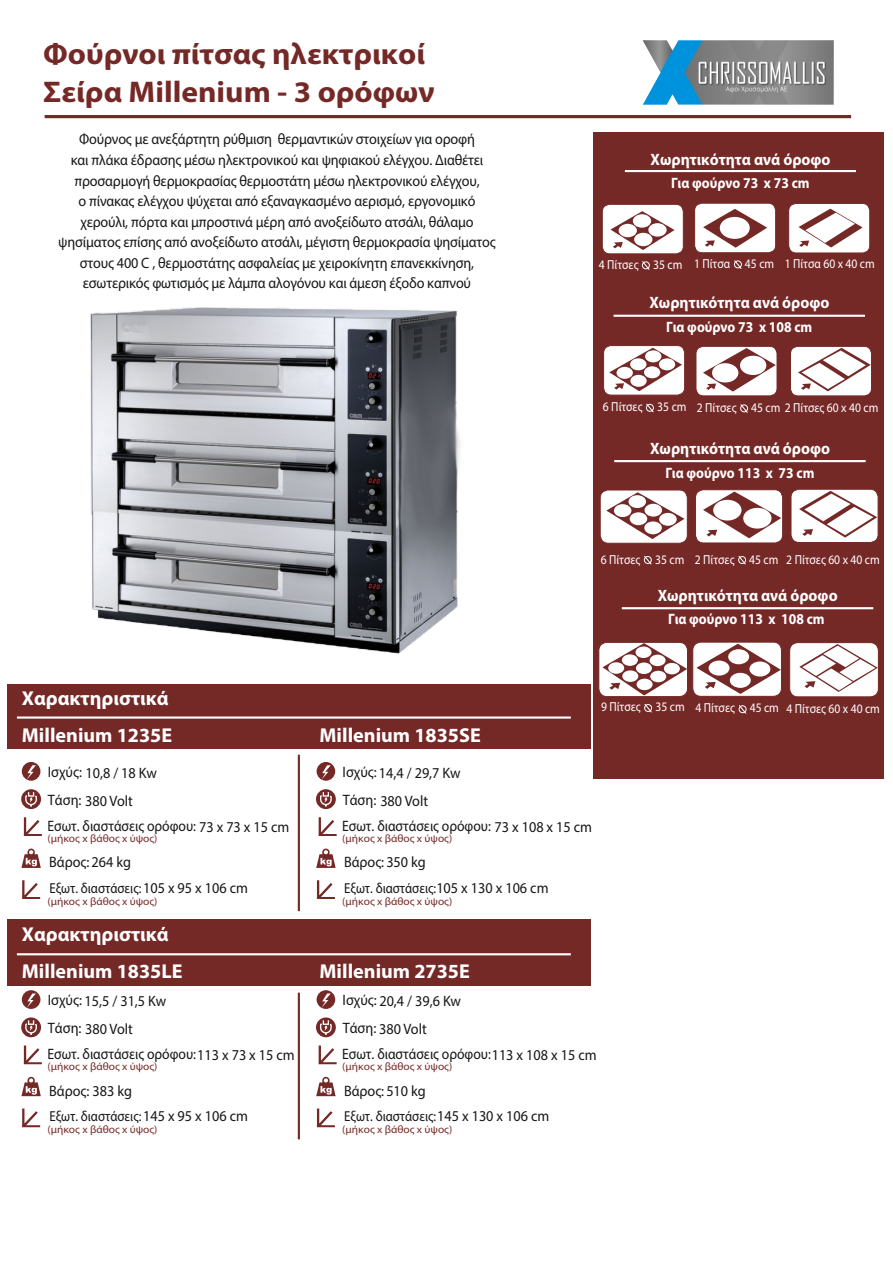
<style>
.page{position:relative;width:893px;height:1263px;background:#fff}
.page>*{position:absolute;margin:0;border:0;box-sizing:border-box;transform-origin:0 0}
.t1{font:700 30px "Myriad Pro";color:#752927;scale:1.05 1}
.t2{font:700 20.1px/37px "Myriad Pro";color:#fff}
.t3{font:700 16.5px "Myriad Pro";color:#fff;scale:.94 1}
.t4{font:15.15px/20.5px "Myriad Pro";letter-spacing:-.01em;color:#151616;scale:.94 1}
.t5{font:15.15px "Myriad Pro";letter-spacing:-.01em;color:#151616;scale:.91 1}
.t6{font:700 15.15px "Myriad Pro";color:#fff;scale:.91 1}
.t7{font:14.4px "Myriad Pro";color:#151616;scale:.89 1}
.t8{font:13.05px "Myriad Pro";color:#fff;scale:.89 1}
.t9{font:10.8px "Myriad Pro";color:#752927;scale:1.06 1}
.s1{font-size:15.15px}
</style>
<div class="page">
<div style="left:593px;top:132px;width:291px;height:647px;background:#752927"></div>
<hr style="left:45px;top:115px;width:806px;height:3px;background:#752927">
<img style="left:643px;top:40px;width:191px;height:65px">
<div style="left:790px;top:346px;width:82px;height:50px;background:#fff;border:1px solid #752927;border-radius:8px"></div>
<div style="left:696px;top:346px;width:81px;height:50px;background:#fff;border:1px solid #752927;border-radius:8px"></div>
<div style="left:603px;top:345px;width:82px;height:50px;background:#fff;border:1px solid #752927;border-radius:8px"></div>
<div style="left:694px;top:203px;width:82px;height:50px;background:#fff;border:1px solid #752927;border-radius:8px"></div>
<div style="left:602px;top:204px;width:82px;height:50px;background:#fff;border:1px solid #752927;border-radius:8px"></div>
<div style="left:788px;top:203px;width:82px;height:50px;background:#fff;border:1px solid #752927;border-radius:8px"></div>
<svg style="left:610px;top:211px;width:64px;height:39px"></svg>
<svg style="left:703px;top:209px;width:64px;height:39px"></svg>
<svg style="left:798px;top:209px;width:65px;height:38px"></svg>
<svg style="left:642px;top:261px;width:8px;height:9px"></svg>
<svg style="left:734px;top:260px;width:8px;height:9px"></svg>
<svg style="left:609px;top:348px;width:73px;height:43px"></svg>
<svg style="left:646px;top:403px;width:8px;height:10px"></svg>
<svg style="left:740px;top:404px;width:8px;height:9px"></svg>
<svg style="left:703px;top:348px;width:73px;height:44px"></svg>
<div style="left:740px;top:356px;width:26px;height:19px;background:#fff;border-radius:50%"></div>
<div style="left:712px;top:363px;width:26px;height:19px;background:#fff;border-radius:50%"></div>
<svg style="left:798px;top:348px;width:73px;height:43px"></svg>
<div style="left:791px;top:489px;width:87px;height:54px;background:#fff;border:1px solid #752927;border-radius:8px"></div>
<div style="left:695px;top:489px;width:88px;height:54px;background:#fff;border:1px solid #752927;border-radius:8px"></div>
<div style="left:600px;top:490px;width:88px;height:54px;background:#fff;border:1px solid #752927;border-radius:8px"></div>
<svg style="left:606px;top:492px;width:78px;height:47px"></svg>
<div style="left:628px;top:495px;width:18px;height:13px;background:#fff;border-radius:50%"></div>
<div style="left:614px;top:504px;width:17px;height:13px;background:#fff;border-radius:50%"></div>
<div style="left:644px;top:504px;width:18px;height:13px;background:#fff;border-radius:50%"></div>
<div style="left:630px;top:512px;width:17px;height:13px;background:#fff;border-radius:50%"></div>
<div style="left:659px;top:513px;width:18px;height:13px;background:#fff;border-radius:50%"></div>
<div style="left:644px;top:521px;width:18px;height:13px;background:#fff;border-radius:50%"></div>
<svg style="left:644px;top:555px;width:8px;height:10px"></svg>
<svg style="left:738px;top:555px;width:8px;height:10px"></svg>
<svg style="left:703px;top:492px;width:78px;height:46px"></svg>
<div style="left:713px;top:500px;width:28px;height:20px;background:#fff;border-radius:50%"></div>
<div style="left:743px;top:508px;width:28px;height:21px;background:#fff;border-radius:50%"></div>
<svg style="left:799px;top:491px;width:78px;height:47px"></svg>
<svg style="left:644px;top:703px;width:8px;height:10px"></svg>
<svg style="left:738px;top:705px;width:9px;height:9px"></svg>
<hr style="left:622px;top:607px;width:251px;height:2px;background:#fff">
<hr style="left:614px;top:460px;width:252px;height:2px;background:#fff">
<hr style="left:614px;top:315px;width:251px;height:2px;background:#fff">
<hr style="left:625px;top:170px;width:231px;height:2px;background:#fff">
<div style="left:8px;top:684px;width:583px;height:65px;background:#752927"></div>
<hr style="left:17px;top:716px;width:554px;height:3px;background:#fff">
<div style="left:22px;top:762px;width:18px;height:19px;background:#752927;border-radius:50%"></div>
<svg style="left:27px;top:765px;width:9px;height:14px"></svg>
<svg style="left:21px;top:789px;width:20px;height:20px"></svg>
<svg style="left:25px;top:792px;width:12px;height:14px"></svg>
<svg style="left:24px;top:817px;width:18px;height:19px"></svg>
<svg style="left:22px;top:880px;width:18px;height:19px"></svg>
<svg style="left:21px;top:849px;width:20px;height:19px"></svg>
<hr style="left:298px;top:755px;width:2px;height:156px;background:#752927">
<div style="left:317px;top:762px;width:18px;height:19px;background:#752927;border-radius:50%"></div>
<svg style="left:322px;top:765px;width:9px;height:14px"></svg>
<svg style="left:316px;top:789px;width:20px;height:20px"></svg>
<svg style="left:320px;top:792px;width:12px;height:14px"></svg>
<svg style="left:319px;top:817px;width:18px;height:19px"></svg>
<svg style="left:317px;top:880px;width:18px;height:19px"></svg>
<svg style="left:316px;top:849px;width:20px;height:19px"></svg>
<div style="left:8px;top:919px;width:583px;height:66px;background:#752927"></div>
<hr style="left:17px;top:953px;width:554px;height:2px;background:#fff">
<div style="left:22px;top:990px;width:18px;height:19px;background:#752927;border-radius:50%"></div>
<svg style="left:27px;top:993px;width:9px;height:15px"></svg>
<svg style="left:21px;top:1017px;width:20px;height:20px"></svg>
<svg style="left:25px;top:1020px;width:12px;height:15px"></svg>
<svg style="left:24px;top:1045px;width:18px;height:19px"></svg>
<svg style="left:22px;top:1108px;width:18px;height:19px"></svg>
<svg style="left:21px;top:1077px;width:20px;height:19px"></svg>
<hr style="left:298px;top:993px;width:2px;height:146px;background:#752927">
<div style="left:317px;top:990px;width:18px;height:19px;background:#752927;border-radius:50%"></div>
<svg style="left:322px;top:993px;width:9px;height:15px"></svg>
<svg style="left:316px;top:1017px;width:20px;height:20px"></svg>
<svg style="left:320px;top:1020px;width:12px;height:15px"></svg>
<svg style="left:319px;top:1045px;width:18px;height:19px"></svg>
<svg style="left:317px;top:1108px;width:18px;height:19px"></svg>
<svg style="left:316px;top:1077px;width:20px;height:19px"></svg>
<div style="left:789px;top:642px;width:90px;height:55px;background:#fff;border:1px solid #752927;border-radius:8px"></div>
<div style="left:692px;top:642px;width:90px;height:55px;background:#fff;border:1px solid #752927;border-radius:8px"></div>
<div style="left:598px;top:642px;width:90px;height:55px;background:#fff;border:1px solid #752927;border-radius:8px"></div>
<svg style="left:601px;top:643px;width:86px;height:52px"></svg>
<svg style="left:696px;top:644px;width:85px;height:50px"></svg>
<svg style="left:799px;top:644px;width:79px;height:48px"></svg>
<img style="left:91px;top:308px;width:369px;height:345px">
<h1 class="t1" style="left:43px;top:41px;width:365px">Φούρνοι πίτσας ηλεκτρικοί</h1>
<h1 class="t1" style="left:43px;top:80px;width:374px">Σείρα Millenium - 3 ορόφων</h1>
<p class="t4" style="left:58px;top:130px;width:467px;text-align:center">Φούρνος με ανεξάρτητη ρύθμιση θερμαντικών στοιχείων για οροφή<br>και πλάκα έδρασης μέσω ηλεκτρονικού και ψηφιακού ελέγχου. Διαθέτει προσαρμογή θερμοκρασίας θερμοστάτη μέσω ηλεκτρονικού ελέγχου,<br>ο πίνακας ελέγχου ψύχεται από εξαναγκασμένο αερισμό, εργονομικό χερούλι, πόρτα και μπροστινά μέρη από ανοξείδωτο ατσάλι, θάλαμο ψησίματος επίσης από ανοξείδωτο ατσάλι, μέγιστη θερμοκρασία ψησίματος στους 400 C , θερμοστάτης ασφαλείας με χειροκίνητη επανεκκίνηση, εσωτερικός φωτισμός με λάμπα αλογόνου και άμεση έξοδο καπνού</p>
<p class="t3" style="left:651px;top:152px;width:193px">Χωρητικότητα ανά όροφο</p>
<p class="t6" style="left:671px;top:177px;width:154px">Για φούρνο 73 x 73 cm</p>
<p class="t8" style="left:599px;top:258px;width:311px">4 Πίτσες 35 cm 1 Πίτσα 45 cm 1 Πίτσα 60 x 40 cm</p>
<p class="t3" style="left:649px;top:296px;width:193px">Χωρητικότητα ανά όροφο</p>
<p class="t6" style="left:666px;top:321px;width:162px">Για φούρνο 73 x 108 cm</p>
<p class="t8" style="left:603px;top:402px;width:311px">6 Πίτσες 35 cm 2 Πίτσες 45 cm 2 Πίτσες 60 x 40 cm</p>
<p class="t3" style="left:650px;top:442px;width:193px">Χωρητικότητα ανά όροφο</p>
<p class="t6" style="left:665px;top:467px;width:165px">Για φούρνο 113 x 73 cm</p>
<p class="t8" style="left:601px;top:554px;width:315px">6 Πίτσες 35 cm 2 Πίτσες 45 cm 2 Πίτσες 60 x 40 cm</p>
<p class="t3" style="left:658px;top:589px;width:193px">Χωρητικότητα ανά όροφο</p>
<p class="t6" style="left:668px;top:613px;width:174px">Για φούρνο 113 x 108 cm</p>
<h2 class="t2" style="left:22px;top:681px;width:152px">Χαρακτηριστικά<br>Millenium 1235E</h2>
<p class="t4" style="left:48px;top:760px;width:117px;line-height:28px">Iσχύς: 10,8 / 18 Kw<br>Τάση: 380 Volt</p>
<p class="t5" style="left:47px;top:820px;width:267px">Εσωτ. διαστάσεις ορόφου: 73 x 73 x 15 cm</p>
<p class="t9" style="left:48px;top:834px;width:105px">(μήκος x βάθος x ύψος)</p>
<p class="t7" style="left:49px;top:882px;width:225px">Εξωτ. διαστάσεις:<span class="s1">105 x 95 x 106 cm</span></p>
<p class="t9" style="left:48px;top:897px;width:105px">(μήκος x βάθος x ύψος)</p>
<p class="t4" style="left:49px;top:853px;width:89px">Βάρος:264 kg</p>
<h2 class="t2" style="left:22px;top:918px;width:162px">Χαρακτηριστικά<br>Millenium 1835LE</h2>
<p class="t4" style="left:48px;top:988px;width:127px;line-height:28px">Iσχύς: 15,5 / 31,5 Kw<br>Τάση: 380 Volt</p>
<p class="t5" style="left:47px;top:1048px;width:273px">Εσωτ. διαστάσεις ορόφου:113 x 73 x 15 cm</p>
<p class="t9" style="left:48px;top:1062px;width:105px">(μήκος x βάθος x ύψος)</p>
<p class="t7" style="left:49px;top:1110px;width:225px">Εξωτ. διαστάσεις:<span class="s1">145 x 95 x 106 cm</span></p>
<p class="t9" style="left:48px;top:1125px;width:105px">(μήκος x βάθος x ύψος)</p>
<p class="t4" style="left:49px;top:1081px;width:90px">Βάρος: 383 kg</p>
<h2 class="t2" style="left:319px;top:718px;width:163px">Millenium 1835SE</h2>
<p class="t4" style="left:343px;top:760px;width:127px;line-height:28px">Iσχύς:14,4 / 29,7 Kw<br>Τάση: 380 Volt</p>
<p class="t5" style="left:342px;top:820px;width:276px">Εσωτ. διαστάσεις ορόφου: 73 x 108 x 15 cm</p>
<p class="t9" style="left:342px;top:834px;width:105px">(μήκος x βάθος x ύψος)</p>
<p class="t7" style="left:344px;top:882px;width:231px">Εξωτ. διαστάσεις:<span class="s1">105 x 130 x 106 cm</span></p>
<p class="t9" style="left:342px;top:897px;width:105px">(μήκος x βάθος x ύψος)</p>
<p class="t4" style="left:344px;top:853px;width:89px">Βάρος:350 kg</p>
<p class="t8" style="left:601px;top:703px;width:315px">9 Πίτσες 35 cm 4 Πίτσες 45 cm 4 Πίτσες 60 x 40 cm</p>
<h2 class="t2" style="left:319px;top:955px;width:152px">Millenium 2735E</h2>
<p class="t4" style="left:343px;top:988px;width:127px;line-height:28px">Iσχύς: 20,4 / 39,6 Kw<br>Τάση: 380 Volt</p>
<p class="t5" style="left:342px;top:1048px;width:281px">Εσωτ. διαστάσεις ορόφου:113 x 108 x 15 cm</p>
<p class="t9" style="left:342px;top:1062px;width:105px">(μήκος x βάθος x ύψος)</p>
<p class="t7" style="left:344px;top:1110px;width:232px">Εξωτ. διαστάσεις:<span class="s1">145 x 130 x 106 cm</span></p>
<p class="t9" style="left:342px;top:1125px;width:105px">(μήκος x βάθος x ύψος)</p>
<p class="t4" style="left:344px;top:1081px;width:89px">Βάρος:510 kg</p>
</div>
